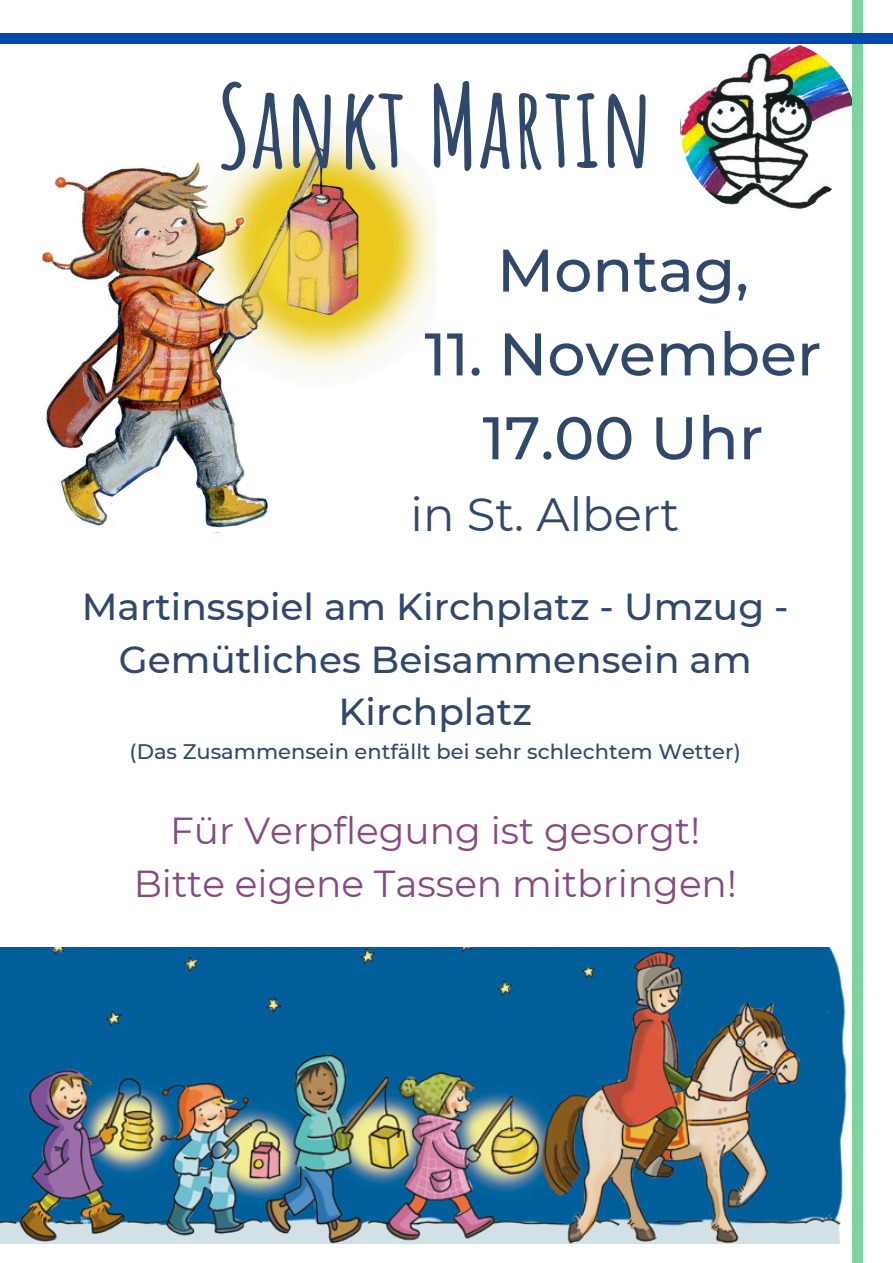
<style>
.page{position:relative;width:893px;height:1263px;background:#fff}
.page>*{position:absolute;margin:0;border:0;box-sizing:border-box;transform-origin:0 0}
.t1{font:700 112.5px "Amatic SC";color:#30486c}
.t2{font:500 60px/83.8px "Montserrat";color:#30486c;text-align:center}
.t3{font:46.5px "Montserrat";color:#30486c}
.t4{font:500 37.5px/52.3px "Montserrat";color:#30486c;text-align:center}
.t5{font:37.5px/52.3px "Montserrat";color:#864a81;text-align:center}
.t6{font:500 21px "Montserrat";color:#30486c}
</style>
<div class="page">
<img style="left:680px;top:39px;width:177px;height:177px;border-radius:50%">
<div style="left:852px;top:0;width:10px;height:1263px;background:#7ad49e"></div>
<div style="left:0;top:34px;width:893px;height:10px;background:#004aad"></div>
<img style="left:42px;top:132px;width:393px;height:402px">
<img style="left:0;top:948px;width:847px;height:296px">
<h3 class="t1" style="left:217px;top:54px;width:438px">Sankt Martin</h3>
<h2 class="t2" style="left:497px;top:228px;width:253px">Montag,</h2>
<h2 class="t2" style="left:424px;top:312px;width:398px">11. November<br>17.00 Uhr</h2>
<p class="t3" style="left:411px;top:486px;width:270px">in St. Albert</p>
<p class="t4" style="left:82px;top:581px;width:708px">Martinsspiel am Kirchplatz - Umzug -</p>
<p class="t4" style="left:119px;top:633px;width:634px">Gemütliches Beisammensein am<br>Kirchplatz</p>
<h4 class="t6" style="left:130px;top:739px;width:613px">(Das Zusammensein entfällt bei sehr schlechtem Wetter)</h4>
<p class="t5" style="left:134px;top:805px;width:604px">Für Verpflegung ist gesorgt!<br>Bitte eigene Tassen mitbringen!</p>
</div>
